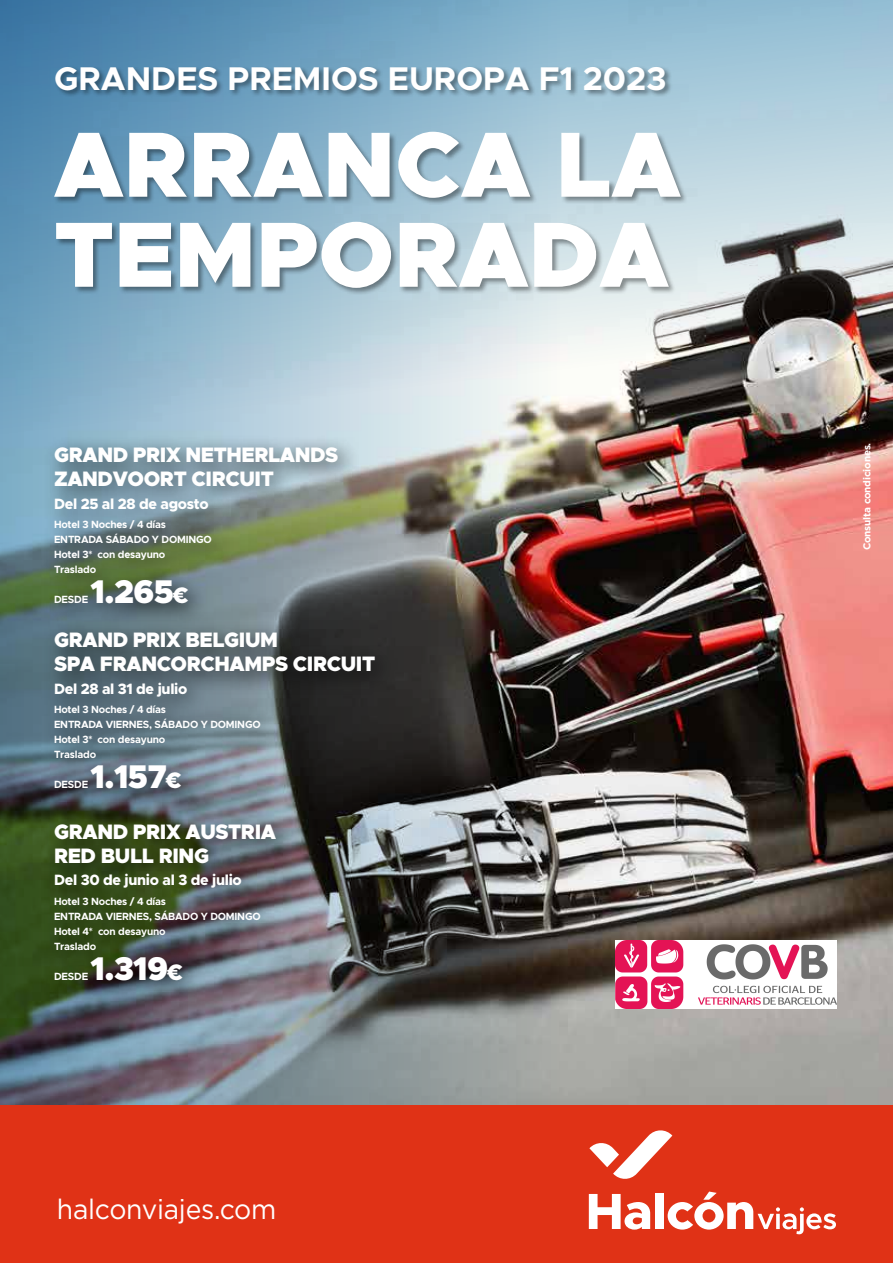
<style>
.page{position:relative;width:893px;height:1263px;background:#fff}
.page>*{position:absolute;margin:0;border:0;box-sizing:border-box;transform-origin:0 0}
.t1{font:900 93px/90px "Metropolis";color:#fff}
.t2{font:700 33px "Metropolis";color:#fff}
.t3{font:900 33px "Metropolis";letter-spacing:-.02em;color:#fff}
.t4{font:27.9px "Gotham";letter-spacing:-.01em;color:#fff;scale:.95 1}
.t5{font:900 21px/24px "Metropolis";letter-spacing:-.02em;color:#fff}
.t6{font:800 15px "Metropolis";letter-spacing:-.02em;color:#fff}
.t7{font:700 10.5px/15px "Metropolis";letter-spacing:-.02em;color:#fff}
.t8{font:700 10.05px "Gotham";letter-spacing:-.02em;color:#fff}
.s1{font-size:22.5px}
</style>
<div class="page">
<img style="left:614px;top:483px;width:279px;height:623px">
<img style="left:0;top:483px;width:614px;height:623px">
<img style="left:0;top:0;width:893px;height:483px">
<div style="left:53px;top:65px;width:634px;height:230px;background:#000;opacity:.41"></div>
<div style="left:42px;top:435px;width:356px;height:570px;background:#000;opacity:.75"></div>
<div style="left:0;top:1106px;width:893px;height:157px;background:#e03216"></div>
<svg style="left:589px;top:1194px;width:61px;height:35px"></svg>
<div style="left:655px;top:1193px;width:9px;height:36px;background:#fff"></div>
<svg style="left:668px;top:1191px;width:168px;height:43px"></svg>
<svg style="left:589px;top:1130px;width:83px;height:49px"></svg>
<img style="left:615px;top:940px;width:222px;height:69px">
<h2 class="t2" style="left:54px;top:58px;width:614px">GRANDES PREMIOS EUROPA F1 2023</h2>
<h1 class="t1" style="left:54px;top:120px;width:628px">ARRANCA LA<br>TEMPORADA</h1>
<h3 class="t5" style="left:54px;top:443px;width:286px">GRAND PRIX NETHERLANDS<br>ZANDVOORT CIRCUIT</h3>
<h3 class="t6" style="left:54px;top:494px;width:156px">Del 25 al 28 de agosto</h3>
<p class="t7" style="left:54px;top:517px;width:159px">Hotel 3 Noches / 4 días<br>ENTRADA SÁBADO Y DOMINGO<br>Hotel 3* con desayuno<br>Traslado</p>
<p class="t7" style="left:54px;top:592px;width:36px">DESDE</p>
<h2 class="t3" style="left:91px;top:571px;width:100px">1.265<span class="s1">€</span></h2>
<h3 class="t5" style="left:54px;top:628px;width:323px">GRAND PRIX BELGIUM<br>SPA FRANCORCHAMPS CIRCUIT</h3>
<h3 class="t6" style="left:54px;top:679px;width:135px">Del 28 al 31 de julio</h3>
<p class="t7" style="left:54px;top:702px;width:208px">Hotel 3 Noches / 4 días<br>ENTRADA VIERNES, SÁBADO Y DOMINGO<br>Hotel 3* con desayuno<br>Traslado</p>
<p class="t7" style="left:54px;top:777px;width:36px">DESDE</p>
<h2 class="t3" style="left:91px;top:755px;width:93px">1.157<span class="s1">€</span></h2>
<h3 class="t5" style="left:54px;top:819px;width:224px">GRAND PRIX AUSTRIA<br>RED BULL RING</h3>
<h3 class="t6" style="left:54px;top:870px;width:189px">Del 30 de junio al 3 de julio</h3>
<p class="t7" style="left:54px;top:893px;width:208px">Hotel 3 Noches / 4 días<br>ENTRADA VIERNES, SÁBADO Y DOMINGO<br>Hotel 4* con desayuno<br>Traslado</p>
<p class="t7" style="left:54px;top:968px;width:36px">DESDE</p>
<h2 class="t3" style="left:91px;top:947px;width:94px">1.319<span class="s1">€</span></h2>
<h3 class="t4" style="left:57px;top:1191px;width:232px">halconviajes.com</h3>
<p class="t8" style="left:860px;top:550px;width:109px;rotate:-90deg">Consulta condiciones.</p>
</div>
